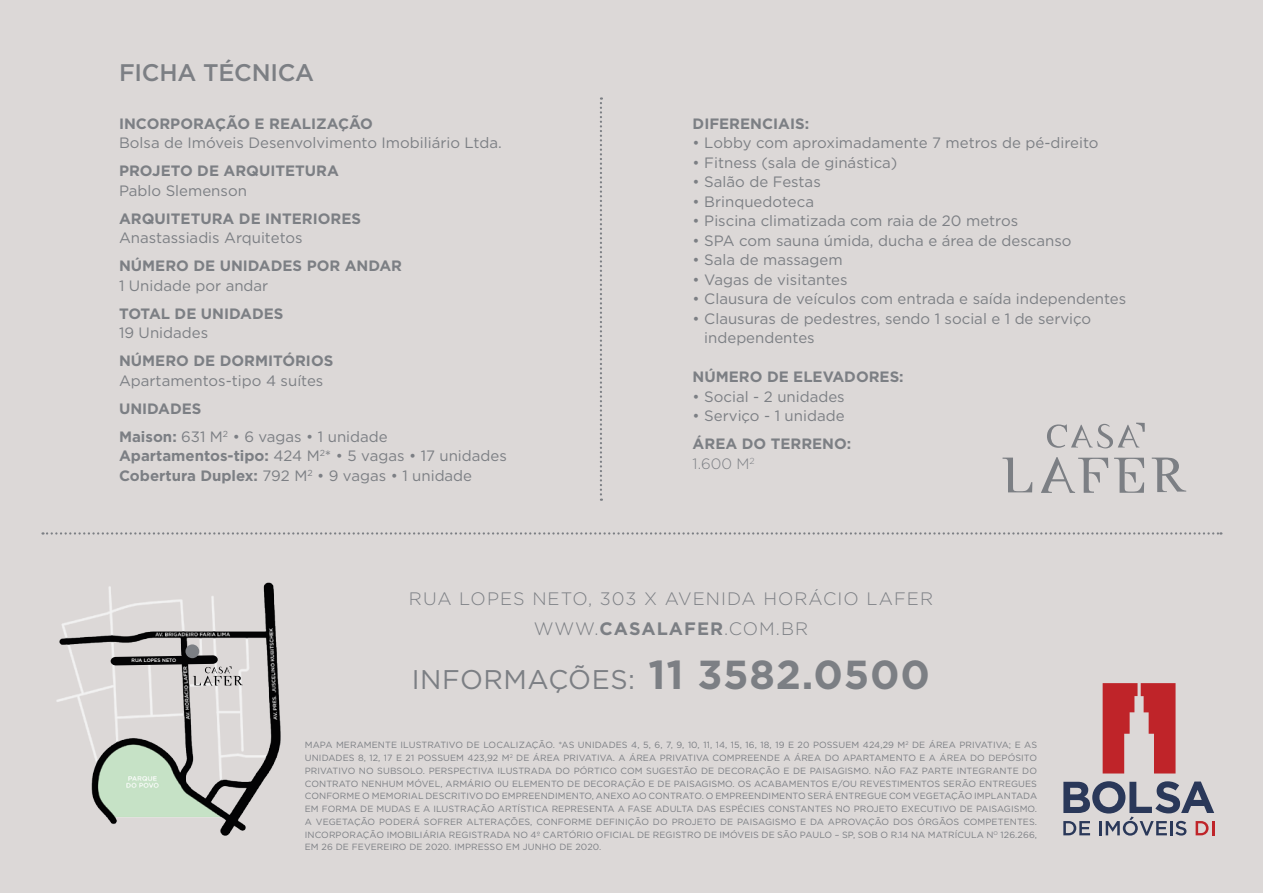
<style>
.page{position:relative;width:1263px;height:893px;background:#dcd8d7}
.page>*{position:absolute;margin:0;border:0;box-sizing:border-box;transform-origin:0 0}
.t1{font:27px "Gotham";letter-spacing:.02em;color:#7c7f84}
.t2{font:500 24px "Gotham";letter-spacing:-.01em;color:#7c7f84}
.t3{font:300 18px "Gotham";letter-spacing:.06em;color:#7c7f84}
._0008-SUBTITULOS{font:15px/19.5px "Gotham";color:#7c7f84}
._0008-SUBTITULOS-2{font:700 15px "Gotham";color:#7c7f84}
._0008-SUBTITULOS-3{font:300 15px "Gotham";color:#7c7f84}
.t4{font:9px/12.8px "Gotham";letter-spacing:.01em;color:#7c7f84;text-align:justify}
.t5{font:500 4.95px "Gotham";letter-spacing:-.01em;color:#fff}
.s1{font-weight:700}
.s2{font-weight:700;font-size:40.5px}
</style>
<div class="page">
<svg style="left:1103px;top:683px;width:72px;height:90px"></svg>
<svg style="left:1063px;top:781px;width:151px;height:55px"></svg>
<img style="left:56px;top:582px;width:225px;height:254px">
<svg style="left:108px;top:653px;width:135px;height:32px"></svg>
<div style="left:185px;top:644px;width:14px;height:14px;background:#7c7f84;border-radius:50%"></div>
<svg style="left:600px;top:97px;width:2px;height:404px"></svg>
<svg style="left:1047px;top:423px;width:98px;height:25px"></svg>
<svg style="left:1002px;top:458px;width:30px;height:34px"></svg>
<svg style="left:1114px;top:458px;width:30px;height:35px"></svg>
<svg style="left:1152px;top:458px;width:34px;height:34px"></svg>
<svg style="left:1041px;top:457px;width:67px;height:36px"></svg>
<svg style="left:43px;top:532px;width:1178px;height:3px"></svg>
<p class="t2" style="left:119px;top:57px;width:197px">FICHA TÉCNICA</p>
<p class="_0008-SUBTITULOS-2" style="left:119px;top:113px;width:255px">INCORPORAÇÃO E REALIZAÇÃO</p>
<p class="_0008-SUBTITULOS" style="left:119px;top:133px;width:384px">Bolsa de Imóveis Desenvolvimento Imobiliário Ltda.</p>
<p class="_0008-SUBTITULOS-2" style="left:119px;top:161px;width:221px">PROJETO DE ARQUITETURA</p>
<p class="_0008-SUBTITULOS" style="left:119px;top:180px;width:129px">Pablo Slemenson</p>
<p class="_0008-SUBTITULOS-2" style="left:119px;top:208px;width:243px">ARQUITETURA DE INTERIORES</p>
<p class="_0008-SUBTITULOS" style="left:119px;top:228px;width:185px">Anastassiadis Arquitetos</p>
<p class="_0008-SUBTITULOS-2" style="left:119px;top:256px;width:285px">NÚMERO DE UNIDADES POR ANDAR</p>
<p class="_0008-SUBTITULOS" style="left:119px;top:275px;width:151px">1 Unidade por andar</p>
<p class="_0008-SUBTITULOS-2" style="left:119px;top:303px;width:166px">TOTAL DE UNIDADES</p>
<p class="_0008-SUBTITULOS" style="left:119px;top:323px;width:91px">19 Unidades</p>
<p class="_0008-SUBTITULOS-2" style="left:119px;top:351px;width:216px">NÚMERO DE DORMITÓRIOS</p>
<p class="_0008-SUBTITULOS" style="left:119px;top:370px;width:206px">Apartamentos-tipo 4 suítes</p>
<p class="_0008-SUBTITULOS-2" style="left:119px;top:398px;width:84px">UNIDADES</p>
<p class="_0008-SUBTITULOS" style="left:119px;top:426px;width:270px"><span class="s1">Maison:</span> 631 M<sup>2</sup> • 6 vagas • 1 unidade</p>
<p class="_0008-SUBTITULOS" style="left:119px;top:446px;width:389px"><span class="s1">Apartamentos-tipo:</span> 424 M<sup>2</sup>* • 5 vagas • 17 unidades</p>
<p class="_0008-SUBTITULOS" style="left:119px;top:465px;width:355px"><span class="s1">Cobertura Duplex:</span> 792 M<sup>2</sup> • 9 vagas • 1 unidade</p>
<p class="_0008-SUBTITULOS-2" style="left:693px;top:113px;width:118px">DIFERENCIAIS:</p>
<p class="_0008-SUBTITULOS" style="left:693px;top:133px;width:407px">• Lobby com aproximadamente 7 metros de pé-direito</p>
<p class="_0008-SUBTITULOS" style="left:693px;top:152px;width:206px">• Fitness (sala de ginástica)</p>
<p class="_0008-SUBTITULOS" style="left:693px;top:172px;width:130px">• Salão de Festas</p>
<p class="_0008-SUBTITULOS" style="left:693px;top:191px;width:123px">• Brinquedoteca</p>
<p class="_0008-SUBTITULOS" style="left:693px;top:211px;width:327px">• Piscina climatizada com raia de 20 metros</p>
<p class="_0008-SUBTITULOS" style="left:693px;top:230px;width:380px">• SPA com sauna úmida, ducha e área de descanso</p>
<p class="_0008-SUBTITULOS" style="left:693px;top:250px;width:151px">• Sala de massagem</p>
<p class="_0008-SUBTITULOS" style="left:693px;top:269px;width:156px">• Vagas de visitantes</p>
<p class="_0008-SUBTITULOS" style="left:693px;top:289px;width:435px">• Clausura de veículos com entrada e saída independentes</p>
<p class="_0008-SUBTITULOS" style="left:704px;top:308px;width:388px;text-indent:-12px">• Clausuras de pedestres, sendo 1 social e 1 de serviço independentes</p>
<p class="_0008-SUBTITULOS-2" style="left:693px;top:367px;width:213px">NÚMERO DE ELEVADORES:</p>
<p class="_0008-SUBTITULOS" style="left:693px;top:386px;width:154px">• Social - 2 unidades</p>
<p class="_0008-SUBTITULOS" style="left:693px;top:406px;width:153px">• Serviço - 1 unidade</p>
<p class="_0008-SUBTITULOS-2" style="left:693px;top:434px;width:160px">ÁREA DO TERRENO:</p>
<p class="_0008-SUBTITULOS-3" style="left:693px;top:454px;width:64px">1.600 M<sup>2</sup></p>
<p class="t5" style="left:131px;top:657px;width:47px">RUA LOPES NETO</p>
<p class="t3" style="left:409px;top:588px;width:526px">RUA LOPES NETO, 303 X AVENIDA HORÁCIO LAFER</p>
<p class="t3" style="left:534px;top:617px;width:276px">WWW.<span class="s1">CASALAFER</span>.COM.BR</p>
<p class="t1" style="left:412px;top:662px;width:520px">INFORMAÇÕES: <span class="s2">11 3582.0500</span></p>
<p class="t4" style="left:305px;top:739px;width:734px">MAPA MERAMENTE ILUSTRATIVO DE LOCALIZAÇÃO. *AS UNIDADES 4, 5, 6, 7, 9, 10, 11, 14, 15, 16, 18, 19 E 20 POSSUEM 424,29 M<sup>2</sup> DE ÁREA PRIVATIVA; E AS UNIDADES 8, 12, 17 E 21 POSSUEM 423,92 M<sup>2</sup> DE ÁREA PRIVATIVA. A ÁREA PRIVATIVA COMPREENDE A ÁREA DO APARTAMENTO E A ÁREA DO DEPÓSITO PRIVATIVO NO SUBSOLO. PERSPECTIVA ILUSTRADA DO PÓRTICO COM SUGESTÃO DE DECORAÇÃO E DE PAISAGISMO. NÃO FAZ PARTE INTEGRANTE DO CONTRATO NENHUM MÓVEL, ARMÁRIO OU ELEMENTO DE DECORAÇÃO E DE PAISAGISMO. OS ACABAMENTOS E/OU REVESTIMENTOS SERÃO ENTREGUES CONFORME O MEMORIAL DESCRITIVO DO EMPREENDIMENTO, ANEXO AO CONTRATO. O EMPREENDIMENTO SERÁ ENTREGUE COM VEGETAÇÃO IMPLANTADA EM FORMA DE MUDAS E A ILUSTRAÇÃO ARTÍSTICA REPRESENTA A FASE ADULTA DAS ESPÉCIES CONSTANTES NO PROJETO EXECUTIVO DE PAISAGISMO.<br>A VEGETAÇÃO PODERÁ SOFRER ALTERAÇÕES, CONFORME DEFINIÇÃO DO PROJETO DE PAISAGISMO E DA APROVAÇÃO DOS ÓRGÃOS COMPETENTES.<br>INCORPORAÇÃO IMOBILIÁRIA REGISTRADA NO 4º CARTÓRIO OFICIAL DE REGISTRO DE IMÓVEIS DE SÃO PAULO – SP, SOB O R.14 NA MATRÍCULA N<sup>O</sup> 126.266, EM 26 DE FEVEREIRO DE 2020. IMPRESSO EM JUNHO DE 2020.</p>
</div>
